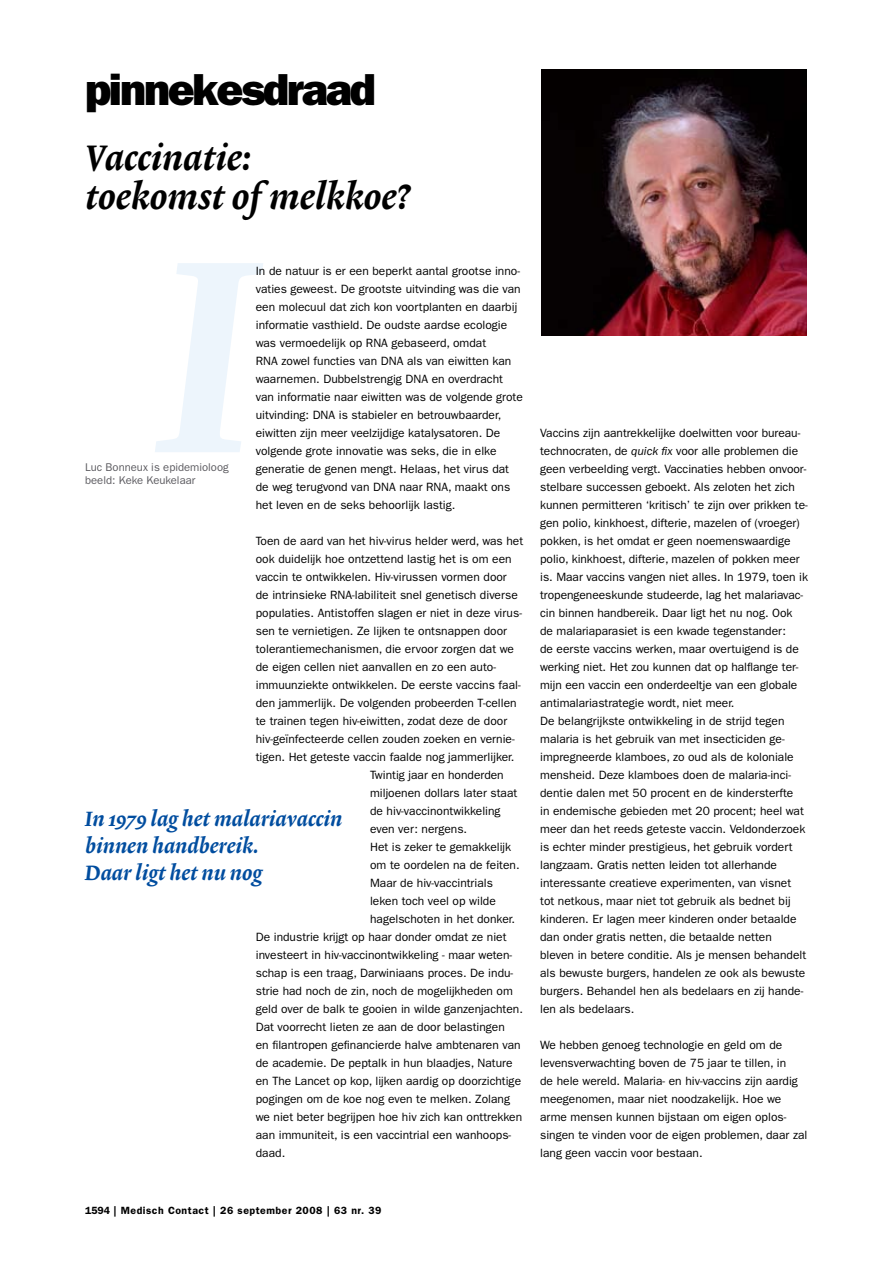
<style>
.page{position:relative;width:893px;height:1263px;background:#fff}
.page>*{position:absolute;margin:0;border:0;box-sizing:border-box;transform-origin:0 0}
.t1{font:45px "ITC Franklin Gothic Std Hvy";letter-spacing:-.05em;color:#000}
.t2{font:36px/39px "Lexicon No 2 Italic D";color:#000}
.t3{font:21px/27px "Lexicon No 2 Italic D";color:#004d9f}
.t4{font:12px/18px "ITC Franklin Gothic Std";color:#000}
.t5{font:11.25px/13.5px "ITC Franklin Gothic Std";color:#5c5b60}
.t6{font:600 10.5px "ITC Franklin Gothic Std";letter-spacing:.05em;color:#000}
.s1{font-style:italic}
</style>
<div class="page">
<img style="left:541px;top:70px;width:266px;height:265px">
<h1 class="t1" style="left:85px;top:63px;width:292px">pinnekesdraad</h1>
<h2 class="t2" style="left:85px;top:140px;width:327px">Vaccinatie:<br>toekomst of melkkoe?</h2>
<p class="t4" style="left:256px;top:262px;width:269px">In de natuur is er een beperkt aantal grootse inno&shy;vaties geweest. De grootste uitvinding was die van een molecuul dat zich kon voortplanten en daarbij informatie vasthield. De oudste aardse ecologie was vermoedelijk op RNA gebaseerd, omdat<br>RNA zowel functies van DNA als van eiwitten kan waarnemen. Dubbelstrengig DNA en overdracht van informatie naar eiwitten was de volgende grote uitvinding: DNA is stabieler en betrouwbaarder, eiwitten zijn meer veelzijdige katalysatoren. De volgende grote innovatie was seks, die in elke generatie de genen mengt. Helaas, het virus dat de weg terugvond van DNA naar RNA, maakt ons het leven en de seks behoorlijk lastig.</p>
<p class="t4" style="left:256px;top:532px;width:269px">Toen de aard van het hiv-virus helder werd, was het</p>
<p class="t4" style="left:256px;top:550px;width:257px">ook duidelijk hoe ontzettend lastig het is om een</p>
<p class="t4" style="left:256px;top:568px;width:252px">vaccin te ontwikkelen. Hiv-virussen vormen door</p>
<p class="t4" style="left:256px;top:586px;width:264px">de intrinsieke RNA-labiliteit snel genetisch diverse</p>
<p class="t4" style="left:256px;top:604px;width:268px">populaties. Antistoffen slagen er niet in deze virus-</p>
<p class="t4" style="left:256px;top:622px;width:253px">sen te vernietigen. Ze lijken te ontsnappen door</p>
<p class="t4" style="left:256px;top:640px;width:260px">tolerantiemechanismen, die ervoor zorgen dat we</p>
<p class="t4" style="left:256px;top:658px;width:242px">de eigen cellen niet aanvallen en zo een auto-</p>
<p class="t4" style="left:256px;top:676px;width:266px">immuunziekte ontwikkelen. De eerste vaccins faal-</p>
<p class="t4" style="left:256px;top:694px;width:262px">den jammerlijk. De volgenden probeerden T-cellen</p>
<p class="t4" style="left:256px;top:712px;width:253px">te trainen tegen hiv-eiwitten, zodat deze de door</p>
<p class="t4" style="left:256px;top:730px;width:260px">hiv-geïnfecteerde cellen zouden zoeken en vernie-</p>
<p class="t4" style="left:256px;top:748px;width:260px">tigen. Het geteste vaccin faalde nog jammerlijker.</p>
<p class="t4" style="left:370px;top:766px;width:135px">Twintig jaar en honderden</p>
<p class="t4" style="left:370px;top:784px;width:149px">miljoenen dollars later staat</p>
<p class="t4" style="left:370px;top:802px;width:132px">de hiv-vaccinontwikkeling</p>
<p class="t4" style="left:370px;top:820px;width:99px">even ver: nergens.</p>
<p class="t4" style="left:370px;top:838px;width:143px">Het is zeker te gemakkelijk</p>
<p class="t4" style="left:370px;top:856px;width:151px">om te oordelen na de feiten.</p>
<p class="t4" style="left:370px;top:874px;width:124px">Maar de hiv-vaccintrials</p>
<p class="t4" style="left:370px;top:892px;width:127px">leken toch veel op wilde</p>
<p class="t4" style="left:370px;top:910px;width:146px">hagelschoten in het donker.</p>
<p class="t4" style="left:256px;top:928px;width:252px">De industrie krijgt op haar donder omdat ze niet</p>
<p class="t4" style="left:256px;top:946px;width:258px">investeert in hiv-vaccinontwikkeling - maar weten-</p>
<p class="t4" style="left:256px;top:964px;width:259px">schap is een traag, Darwiniaans proces. De indu-</p>
<p class="t4" style="left:256px;top:982px;width:259px">strie had noch de zin, noch de mogelijkheden om</p>
<p class="t4" style="left:256px;top:1000px;width:269px">geld over de balk te gooien in wilde ganzenjachten.</p>
<p class="t4" style="left:256px;top:1018px;width:251px">Dat voorrecht lieten ze aan de door belastingen</p>
<p class="t4" style="left:256px;top:1036px;width:266px">en filantropen gefinancierde halve ambtenaren van</p>
<p class="t4" style="left:256px;top:1054px;width:258px">de academie. De peptalk in hun blaadjes, Nature</p>
<p class="t4" style="left:256px;top:1072px;width:267px">en The Lancet op kop, lijken aardig op doorzichtige</p>
<p class="t4" style="left:256px;top:1090px;width:256px">pogingen om de koe nog even te melken. Zolang</p>
<p class="t4" style="left:256px;top:1108px;width:268px">we niet beter begrijpen hoe hiv zich kan onttrekken</p>
<p class="t4" style="left:256px;top:1126px;width:257px">aan immuniteit, is een vaccintrial een wanhoops-</p>
<p class="t4" style="left:256px;top:1144px;width:31px">daad.</p>
<p class="t5" style="left:85px;top:460px;width:145px">Luc Bonneux is epidemioloog beeld: Keke Keukelaar</p>
<h3 class="t3" style="left:85px;top:806px;width:259px">In 1979 lag het malariavaccin binnen handbereik.<br>Daar ligt het nu nog</h3>
<p class="t4" style="left:540px;top:424px;width:269px">Vaccins zijn aantrekkelijke doelwitten voor bureau&shy;technocraten, de <span class="s1">quick fix</span> voor alle problemen die geen verbeelding vergt. Vaccinaties hebben onvoor&shy;stelbare successen geboekt. Als zeloten het zich kunnen permitteren ‘kritisch’ te zijn over prikken te&shy;gen polio, kinkhoest, difterie, mazelen of (vroeger) pokken, is het omdat er geen noemenswaardige polio, kinkhoest, difterie, mazelen of pokken meer is. Maar vaccins vangen niet alles. In 1979, toen ik tropengeneeskunde studeerde, lag het malariavac&shy;cin binnen handbereik. Daar ligt het nu nog. Ook de malariaparasiet is een kwade tegenstander:<br>de eerste vaccins werken, maar overtuigend is de werking niet. Het zou kunnen dat op halflange ter&shy;mijn een vaccin een onderdeeltje van een globale antimalariastrategie wordt, niet meer.<br>De belangrijkste ontwikkeling in de strijd tegen malaria is het gebruik van met insecticiden ge&shy;ïmpregneerde klamboes, zo oud als de koloniale mensheid. Deze klamboes doen de malaria-inci&shy;dentie dalen met 50 procent en de kindersterfte<br>in endemische gebieden met 20 procent; heel wat meer dan het reeds geteste vaccin. Veldonderzoek is echter minder prestigieus, het gebruik vordert langzaam. Gratis netten leiden tot allerhande interessante creatieve experimenten, van visnet tot netkous, maar niet tot gebruik als bednet bij kinderen. Er lagen meer kinderen onder betaalde dan onder gratis netten, die betaalde netten bleven in betere conditie. Als je mensen behandelt als bewuste burgers, handelen ze ook als bewuste burgers. Behandel hen als bedelaars en zij hande&shy;len als bedelaars.</p>
<p class="t4" style="left:540px;top:1036px;width:269px">We hebben genoeg technologie en geld om de levensverwachting boven de 75 jaar te tillen, in<br>de hele wereld. Malaria- en hiv-vaccins zijn aardig meegenomen, maar niet noodzakelijk. Hoe we arme mensen kunnen bijstaan om eigen oplos&shy;singen te vinden voor de eigen problemen, daar zal lang geen vaccin voor bestaan.</p>
<p class="t6" style="left:85px;top:1204px;width:298px">1594 | Medisch Contact | 26 september 2008 | 63 nr. 39</p>
</div>
